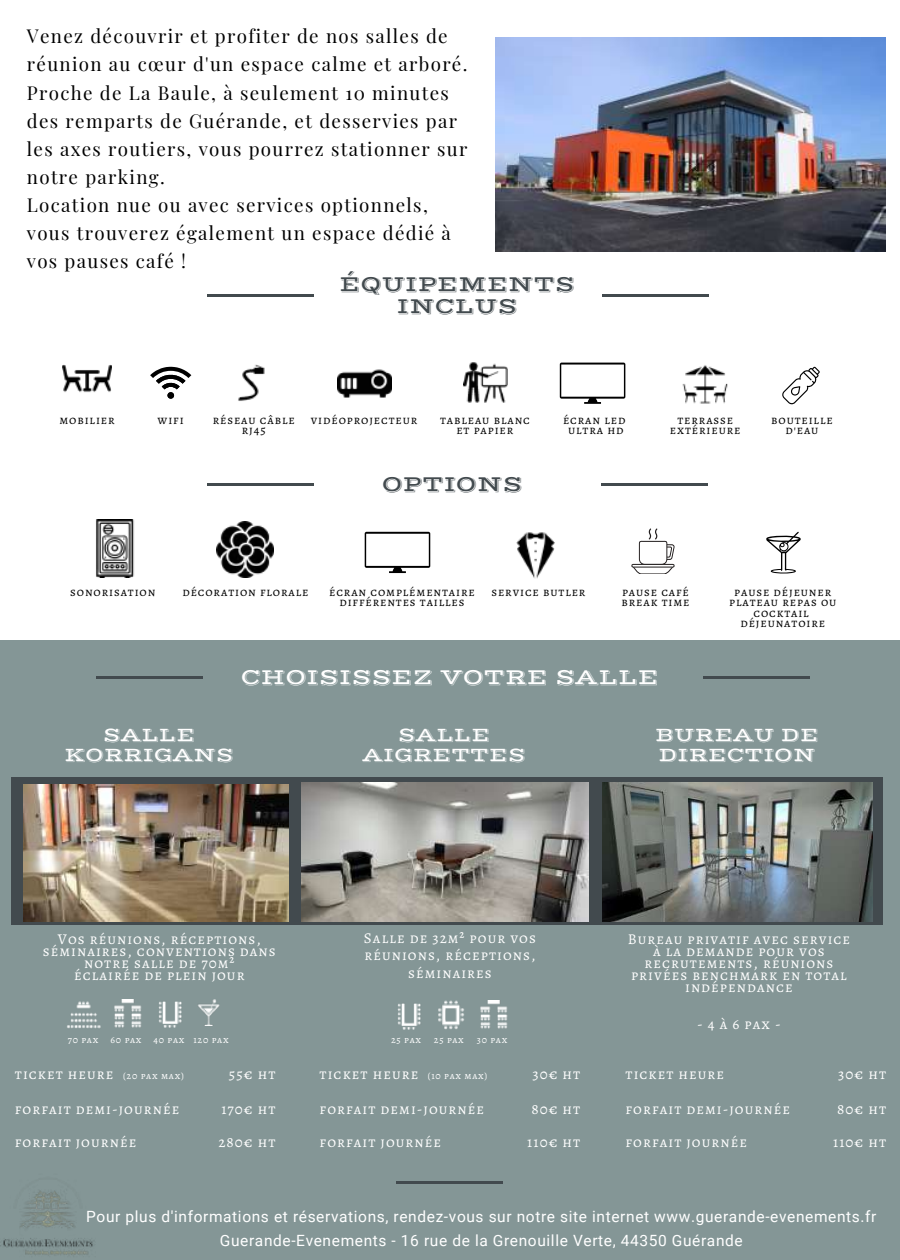
<style>
.page{position:relative;width:900px;height:1260px;background:#fff}
.page>*{position:absolute;margin:0;border:0;box-sizing:border-box;transform-origin:0 0}
.t1{font:22.5px/22.2px "Vast Shadow";color:#424a4e;text-align:center}
.t2{font:22.5px "Vast Shadow";color:#fff}
.t3{font:20px/19.8px "Vast Shadow";color:#fff;text-align:center}
.t4{font:18.75px/28px "Playfair Display";letter-spacing:.07em;color:#000}
.t5{font:15.5px/24.5px "Roboto";letter-spacing:.04em;color:#fff;text-align:center}
.t6{font:15px/12px "Alegreya SC";letter-spacing:.07em;color:#fff;text-align:center}
.t7{font:12.5px/10.2px "Alegreya SC";letter-spacing:.07em;color:#000;text-align:center}
.t8{font:10px "Alegreya SC";letter-spacing:.07em;color:#fff}
</style>
<div class="page">
<div style="left:0;top:641px;width:900px;height:619px;background:#849696"></div>
<hr style="left:397px;top:1182px;width:106px;height:2px;background:#424a4e">
<hr style="left:602px;top:294px;width:107px;height:3px;background:#424a4e">
<hr style="left:207px;top:294px;width:107px;height:3px;background:#424a4e">
<hr style="left:602px;top:484px;width:106px;height:2px;background:#424a4e">
<hr style="left:207px;top:484px;width:106px;height:2px;background:#424a4e">
<hr style="left:703px;top:677px;width:107px;height:2px;background:#424a4e">
<hr style="left:96px;top:677px;width:107px;height:2px;background:#424a4e">
<div style="left:11px;top:777px;width:872px;height:148px;background:#424a4e"></div>
<img style="left:24px;top:784px;width:264px;height:137px">
<img style="left:301px;top:782px;width:287px;height:139px">
<img style="left:602px;top:782px;width:270px;height:139px">
<img style="left:67px;top:1001px;width:34px;height:28px">
<img style="left:114px;top:999px;width:28px;height:29px">
<img style="left:158px;top:1001px;width:24px;height:27px">
<img style="left:198px;top:999px;width:22px;height:27px">
<img style="left:480px;top:1000px;width:28px;height:29px">
<img style="left:397px;top:1003px;width:24px;height:27px">
<img style="left:438px;top:1000px;width:26px;height:30px">
<svg style="left:150px;top:367px;width:41px;height:32px"></svg>
<div style="left:167px;top:392px;width:7px;height:7px;background:#000;border-radius:50%"></div>
<img style="left:238px;top:364px;width:27px;height:37px">
<img style="left:337px;top:369px;width:55px;height:29px">
<img style="left:464px;top:362px;width:43px;height:41px">
<svg style="left:560px;top:363px;width:65px;height:41px"></svg>
<img style="left:682px;top:365px;width:46px;height:39px">
<img style="left:96px;top:519px;width:39px;height:58px">
<img style="left:217px;top:521px;width:56px;height:56px">
<svg style="left:365px;top:532px;width:65px;height:41px"></svg>
<img style="left:516px;top:532px;width:39px;height:47px">
<svg style="left:633px;top:528px;width:42px;height:45px"></svg>
<div style="left:632px;top:564px;width:42px;height:3px;border:1px solid #231f1f;border-radius:2px"></div>
<svg style="left:766px;top:532px;width:34px;height:41px"></svg>
<svg style="left:782px;top:367px;width:38px;height:37px"></svg>
<img style="left:62px;top:364px;width:49px;height:29px">
<img style="left:495px;top:38px;width:390px;height:214px">
<img style="left:0;top:1190px;width:93px;height:65px">
<p class="t4" style="left:27px;top:22px;width:442px">Venez découvrir et profiter de nos salles de réunion au cœur d'un espace calme et arboré.<br>Proche de La Baule, à seulement 10 minutes des remparts de Guérande, et desservies par les axes routiers, vous pourrez stationner sur notre parking.<br>Location nue ou avec services optionnels, vous trouverez également un espace dédié à vos pauses café !</p>
<h1 class="t1" style="left:340px;top:273px;width:237px">ÉQUIPEMENTS<br>INCLUS</h1>
<p class="t7" style="left:158px;top:415px;width:28px">wifi</p>
<p class="t7" style="left:213px;top:415px;width:84px">réseau câble</p>
<p class="t7" style="left:311px;top:415px;width:108px">vidéoprojecteur</p>
<p class="t7" style="left:242px;top:425px;width:25px">rj45</p>
<p class="t7" style="left:440px;top:415px;width:91px">tableau blanc et papier</p>
<p class="t7" style="left:563px;top:415px;width:64px">écran led ultra hd</p>
<p class="t7" style="left:59px;top:415px;width:57px">mobilier</p>
<p class="t7" style="left:670px;top:415px;width:72px">terrasse extérieure</p>
<h1 class="t1" style="left:382px;top:474px;width:142px">OPTIONS</h1>
<p class="t7" style="left:771px;top:415px;width:63px">bouteille d'eau</p>
<p class="t7" style="left:70px;top:587px;width:87px">sonorisation</p>
<p class="t7" style="left:182px;top:587px;width:128px">décoration florale</p>
<p class="t7" style="left:329px;top:587px;width:147px">écran complémentaire différentes tailles</p>
<p class="t7" style="left:491px;top:587px;width:96px">service butler</p>
<p class="t7" style="left:621px;top:587px;width:70px;text-align:left">pause café break time</p>
<p class="t7" style="left:729px;top:587px;width:109px">pause déjeuner plateau repas ou cocktail déjeunatoire</p>
<h1 class="t2" style="left:241px;top:663px;width:419px">CHOISISSEZ VOTRE SALLE</h1>
<h2 class="t3" style="left:65px;top:725px;width:171px">SALLE<br>KORRIGANS</h2>
<h2 class="t3" style="left:363px;top:725px;width:165px">SALLE<br>AIGRETTES</h2>
<h2 class="t3" style="left:655px;top:725px;width:165px;text-align:left">BUREAU DE<br>DIRECTION</h2>
<p class="t6" style="left:43px;top:933px;width:234px">Vos réunions, réceptions, séminaires, conventions dans notre salle de 70m²<br>éclairée de plein jour</p>
<p class="t6" style="left:364px;top:930px;width:174px;line-height:17px">Salle de 32m² pour vos réunions, réceptions, séminaires</p>
<p class="t6" style="left:628px;top:933px;width:224px">Bureau privatif avec service à la demande pour vos recrutements, réunions privées benchmark en total indépendance</p>
<p class="t6" style="left:697px;top:1018px;width:85px">-4à6pax-</p>
<p class="t8" style="left:68px;top:1033px;width:162px">70 pax 60 pax 40 pax 120 pax</p>
<p class="t8" style="left:391px;top:1033px;width:32px">25 pax</p>
<p class="t8" style="left:434px;top:1033px;width:32px">25 pax</p>
<p class="t8" style="left:477px;top:1033px;width:32px">30 pax</p>
<p class="t6" style="left:229px;top:1068px;width:48px">55€ ht</p>
<p class="t6" style="left:221px;top:1103px;width:56px">170€ ht</p>
<p class="t6" style="left:218px;top:1136px;width:59px">280€ ht</p>
<p class="t6" style="left:15px;top:1068px;width:100px">ticket heure</p>
<p class="t6" style="left:15px;top:1103px;width:166px">forfait demi-journée</p>
<p class="t6" style="left:15px;top:1136px;width:123px">forfait journée</p>
<p class="t8" style="left:123px;top:1069px;width:62px">(20 pax max)</p>
<p class="t6" style="left:320px;top:1068px;width:100px">ticket heure</p>
<p class="t6" style="left:320px;top:1103px;width:166px">forfait demi-journée</p>
<p class="t6" style="left:320px;top:1136px;width:123px">forfait journée</p>
<p class="t8" style="left:428px;top:1069px;width:61px">(10 pax max)</p>
<p class="t6" style="left:626px;top:1068px;width:100px">ticket heure</p>
<p class="t6" style="left:626px;top:1103px;width:166px">forfait demi-journée</p>
<p class="t6" style="left:626px;top:1136px;width:123px">forfait journée</p>
<p class="t6" style="left:532px;top:1068px;width:49px">30€ ht</p>
<p class="t6" style="left:531px;top:1103px;width:50px">80€ ht</p>
<p class="t6" style="left:527px;top:1136px;width:55px">110€ ht</p>
<p class="t6" style="left:838px;top:1068px;width:49px">30€ ht</p>
<p class="t6" style="left:837px;top:1103px;width:50px">80€ ht</p>
<p class="t6" style="left:833px;top:1136px;width:55px">110€ ht</p>
<p class="t5" style="left:86px;top:1204px;width:792px">Pour plus d'informations et réservations, rendez-vous sur notre site internet www.guerande-evenements.fr<br>Guerande-Evenements - 16 rue de la Grenouille Verte, 44350 Guérande</p>
</div>
